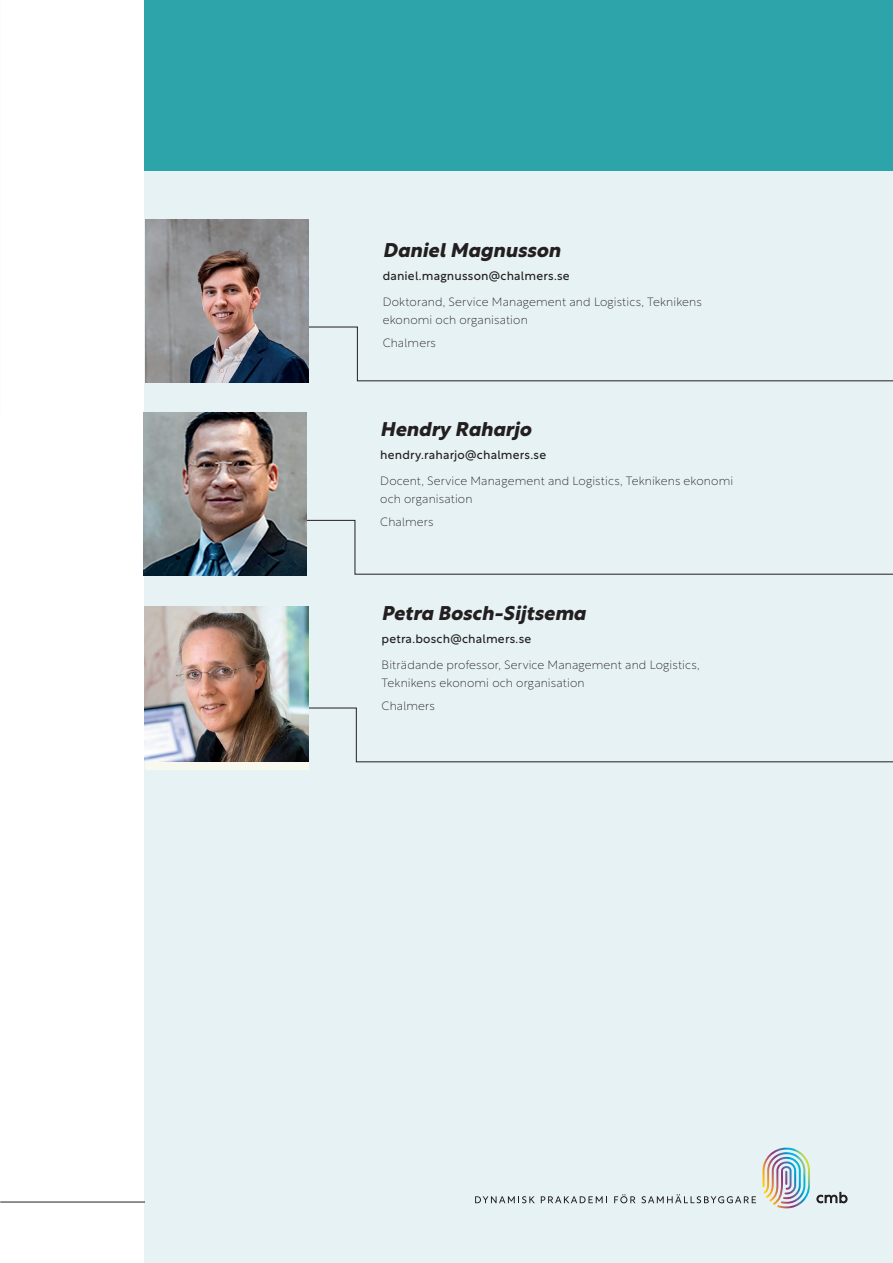
<style>
.page{position:relative;width:893px;height:1263px;background:#fff}
.page>*{position:absolute;margin:0;border:0;box-sizing:border-box;transform-origin:0 0}
.Brödtext{font:italic 700 19.5px "Rustica";letter-spacing:.005em;color:#231f20}
.Brödtext-2{font:200 12px/18px "Rustica";letter-spacing:.01em;color:#231f20}
.Brödtext-3{font:12px "Rustica";letter-spacing:.015em;color:#231f20}
</style>
<div class="page">
<div style="left:144px;top:0;width:749px;height:1263px;background:#e7f2f4"></div>
<svg style="left:307px;top:520px;width:586px;height:54px"></svg>
<img style="left:143px;top:412px;width:164px;height:163px">
<svg style="left:309px;top:327px;width:584px;height:54px"></svg>
<svg style="left:308px;top:708px;width:585px;height:54px"></svg>
<img style="left:145px;top:219px;width:164px;height:164px">
<div style="left:145px;top:0;width:748px;height:170px;background:#2da3aa"></div>
<div style="left:145px;top:606px;width:163px;height:164px;background:#f9f8ef"></div>
<img style="left:145px;top:606px;width:163px;height:156px">
<hr style="left:0;top:1202px;width:145px;height:1px;background:#231f20">
<svg style="left:475px;top:1196px;width:60px;height:7px"></svg>
<svg style="left:541px;top:1196px;width:66px;height:7px"></svg>
<svg style="left:614px;top:1194px;width:21px;height:9px"></svg>
<svg style="left:642px;top:1194px;width:114px;height:9px"></svg>
<img style="left:762px;top:1148px;width:48px;height:60px">
<svg style="left:816px;top:1192px;width:32px;height:11px"></svg>
<p class="Brödtext" style="left:383px;top:233px;width:179px">Daniel Magnusson</p>
<p class="Brödtext-3" style="left:383px;top:265px;width:189px">daniel.magnusson@chalmers.se</p>
<p class="Brödtext-2" style="left:383px;top:292px;width:321px">Doktorand, Service Management and Logistics, Teknikens ekonomi och organisation</p>
<p class="Brödtext-2" style="left:383px;top:332px;width:55px">Chalmers</p>
<p class="Brödtext" style="left:380px;top:412px;width:152px">Hendry Raharjo</p>
<p class="Brödtext-3" style="left:380px;top:444px;width:167px">hendry.raharjo@chalmers.se</p>
<p class="Brödtext-2" style="left:380px;top:470px;width:354px">Docent, Service Management and Logistics, Teknikens ekonomi och organisation</p>
<p class="Brödtext-2" style="left:380px;top:511px;width:55px">Chalmers</p>
<p class="Brödtext" style="left:382px;top:596px;width:206px">Petra Bosch-Sijtsema</p>
<p class="Brödtext-3" style="left:382px;top:628px;width:151px">petra.bosch@chalmers.se</p>
<p class="Brödtext-2" style="left:382px;top:655px;width:320px">Biträdande professor, Service Management and Logistics,<br>Teknikens ekonomi och organisation</p>
<p class="Brödtext-2" style="left:382px;top:695px;width:55px">Chalmers</p>
</div>
